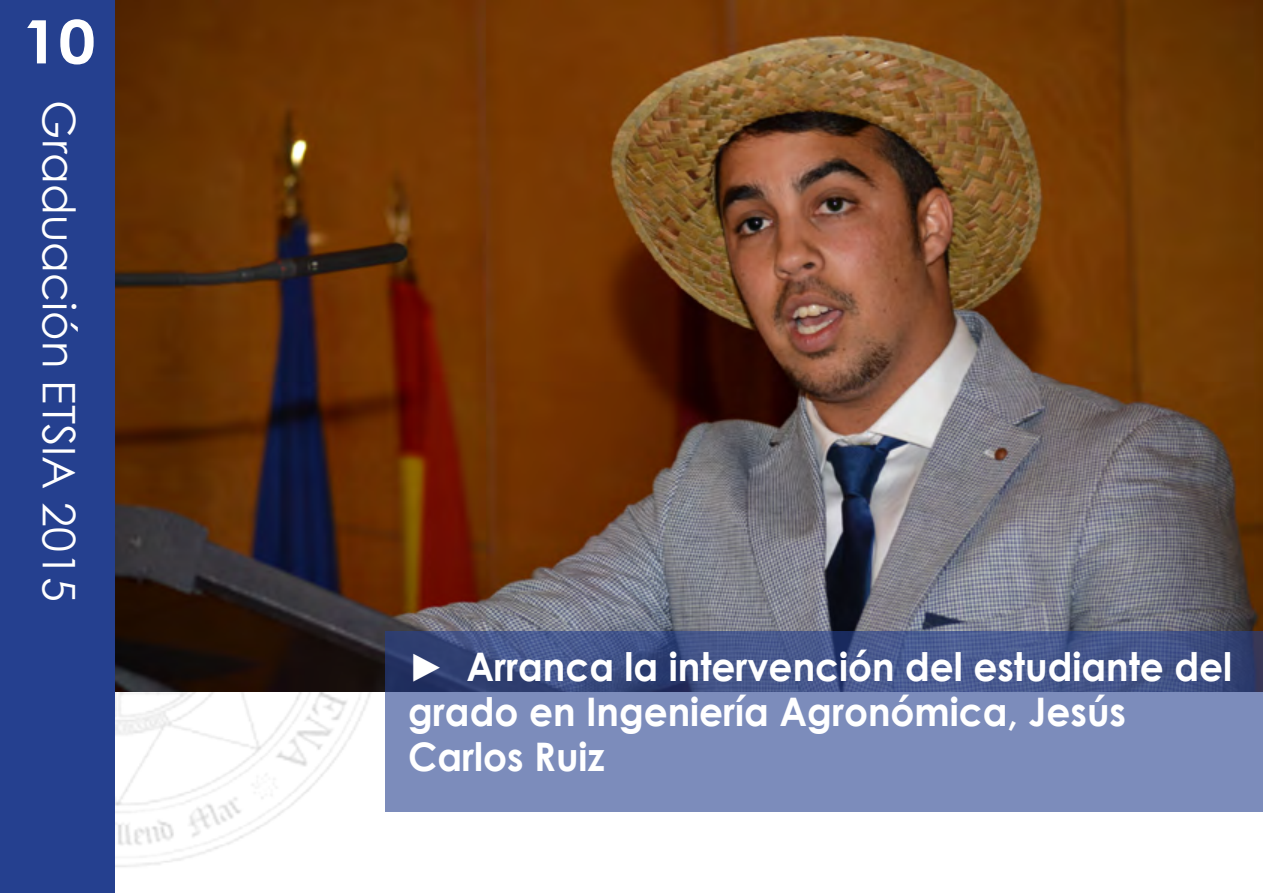
<style>
.page{position:relative;width:1263px;height:893px;background:#fff}
.page>*{position:absolute;margin:0;border:0;box-sizing:border-box;transform-origin:0 0}
.t1{font:700 60px "Century Gothic";color:#fff;scale:1.1 1}
.t2{font:45px "Century Gothic";color:#fff}
.t3{font:700 39.3px/45px "Century Gothic";color:#fff;scale:.95 1}
</style>
<div class="page">
<img style="left:115px;top:692px;width:256px;height:175px">
<img style="left:115px;top:0;width:1148px;height:692px">
<div style="left:0;top:0;width:115px;height:893px;background:#25408f"></div>
<svg style="left:385px;top:631px;width:878px;height:181px;background:#6777a8"></svg>
<h1 class="t1" style="left:22px;top:-4px;width:69px">10</h1>
<p class="t2" style="left:90px;top:100px;width:503px;rotate:90deg">Graduación ETSIA 2015</p>
<p class="t3" style="left:408px;top:643px;width:869px">► Arranca la intervención del estudiante del grado en Ingeniería Agronómica, Jesús<br>Carlos Ruiz</p>
</div>
